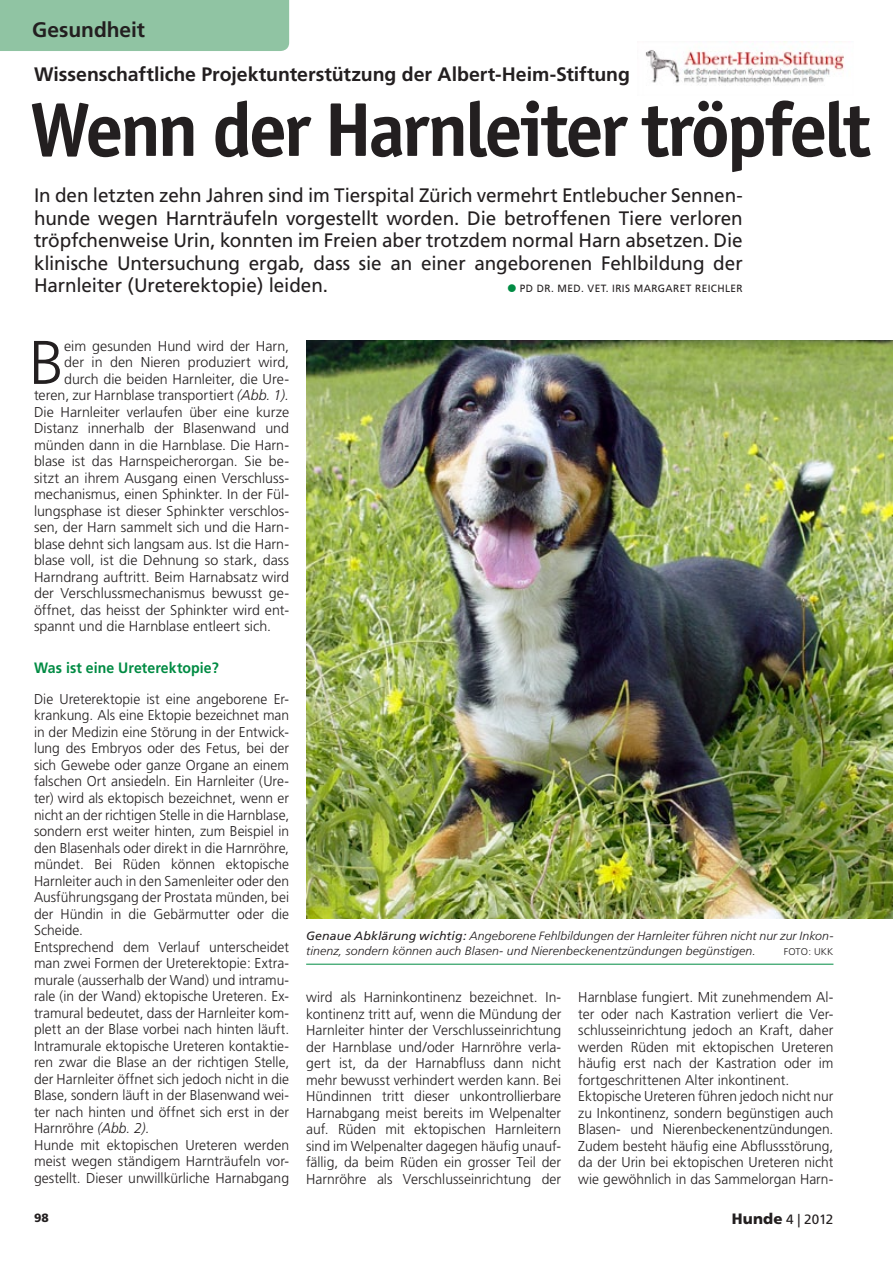
<style>
.page{position:relative;width:893px;height:1263px;background:#fff}
.page>*{position:absolute;margin:0;border:0;box-sizing:border-box;transform-origin:0 0}
.t1{font:700 76.5px "Officina Sans";letter-spacing:-.045em;color:#231f20}
.t2{font:300 61.5px "Frutiger";color:#231f20}
.t3{font:700 21px "Frutiger";letter-spacing:-.005em;color:#231f20}
.t4{font:19.5px/22.5px "Frutiger";letter-spacing:-.005em;color:#231f20;text-align:justify}
.t5{font:700 19.5px "Frutiger";letter-spacing:-.005em;color:#231f20}
.t6{font:700 15px "Frutiger";letter-spacing:.005em;color:#008b43;scale:.94 1}
.t7{font:300 14.25px/16.5px "Frutiger";color:#231f20}
.t8{font:13.5px "Frutiger";color:#231f20}
.t9{font:italic 300 12px/15px "Frutiger";letter-spacing:.005em;color:#231f20}
.t10{font:900 12px "Frutiger";color:#231f20}
.t11{font:10.5px "Frutiger";letter-spacing:.04em;color:#231f20;scale:.96 1}
.t12{font:300 9.75px "Frutiger";color:#231f20}
.s1{font-style:italic}
.s2{font-weight:400}
.s3{font-weight:900;font-size:15px}
</style>
<div class="page">
<div style="left:0;top:0;width:289px;height:51px;background:#90c4a3"></div>
<img style="left:306px;top:340px;width:587px;height:578px">
<hr style="left:306px;top:964px;width:527px;height:1px;background:#008b43">
<img style="left:645px;top:41px;width:199px;height:42px">
<h3 class="t3" style="left:32px;top:17px;width:114px">Gesundheit</h3>
<h3 class="t5" style="left:34px;top:62px;width:598px">Wissenschaftliche Projektunterstützung der Albert-Heim-Stiftung</h3>
<h1 class="t1" style="left:30px;top:82px;width:842px">Wenn der Harnleiter tröpfelt</h1>
<p class="t4" style="left:34px;top:184px;width:710px">In den letzten zehn Jahren sind im Tierspital Zürich vermehrt Entlebucher Sennen&shy;hunde wegen Harnträufeln vorgestellt worden. Die betroffenen Tiere verloren tröpfchenweise Urin, konnten im Freien aber trotzdem normal Harn absetzen. Die klinische Untersuchung ergab, dass sie an einer angeborenen Fehlbildung der Harnleiter (Ureterektopie) leiden.</p>
<p class="t11" style="left:520px;top:282px;width:234px">pd dr. med. vet. i ris margaret reich le r</p>
<h2 class="t2" style="left:29px;top:328px;width:37px">B</h2>
<p class="t7" style="left:64px;top:338px;width:226px">eim gesunden Hund wird der Harn,</p>
<p class="t7" style="left:64px;top:354px;width:226px">der in den Nieren produziert wird,</p>
<p class="t7" style="left:64px;top:371px;width:226px">durch die beiden Harnleiter, die Ure-</p>
<p class="t7" style="left:34px;top:387px;width:257px">teren, zur Harnblase transportiert <span class="s1">(Abb. 1).</span></p>
<p class="t7" style="left:34px;top:404px;width:257px">Die Harnleiter verlaufen über eine kurze</p>
<p class="t7" style="left:34px;top:420px;width:257px">Distanz innerhalb der Blasenwand und</p>
<p class="t7" style="left:34px;top:437px;width:257px">münden dann in die Harnblase. Die Harn-</p>
<p class="t7" style="left:34px;top:453px;width:257px">blase ist das Harnspeicherorgan. Sie be-</p>
<p class="t7" style="left:34px;top:470px;width:257px">sitzt an ihrem Ausgang einen Verschluss-</p>
<p class="t7" style="left:34px;top:486px;width:257px">mechanismus, einen Sphinkter. In der Fül-</p>
<p class="t7" style="left:34px;top:503px;width:257px">lungsphase ist dieser Sphinkter verschlos-</p>
<p class="t7" style="left:34px;top:519px;width:257px">sen, der Harn sammelt sich und die Harn-</p>
<p class="t7" style="left:34px;top:536px;width:257px">blase dehnt sich langsam aus. Ist die Harn-</p>
<p class="t7" style="left:34px;top:552px;width:257px">blase voll, ist die Dehnung so stark, dass</p>
<p class="t7" style="left:34px;top:569px;width:257px">Harndrang auftritt. Beim Harnabsatz wird</p>
<p class="t7" style="left:34px;top:585px;width:257px">der Verschlussmechanismus bewusst ge-</p>
<p class="t7" style="left:34px;top:602px;width:257px">öffnet, das heisst der Sphinkter wird ent-</p>
<p class="t7" style="left:34px;top:618px;width:239px">spannt und die Harnblase entleert sich.</p>
<p class="t6" style="left:34px;top:659px;width:198px">Was ist eine Ureterektopie?</p>
<p class="t7" style="left:34px;top:691px;width:257px">Die Ureterektopie ist eine angeborene Er&shy;krankung. Als eine Ektopie bezeichnet man in der Medizin eine Störung in der Entwick&shy;lung des Embryos oder des Fetus, bei der sich Gewebe oder ganze Organe an einem falschen Ort ansiedeln. Ein Harnleiter (Ure&shy;ter) wird als ektopisch bezeichnet, wenn er nicht an der richtigen Stelle in die Harnblase, sondern erst weiter hinten, zum Beispiel in den Blasenhals oder direkt in die Harnröhre, mündet. Bei Rüden können ektopische Harnleiter auch in den Samenleiter oder den Ausführungsgang der Prostata münden, bei der Hündin in die Gebärmutter oder die Scheide.<br>Entsprechend dem Verlauf unterscheidet man zwei Formen der Ureterektopie: Extra&shy;murale (ausserhalb der Wand) und intramu&shy;rale (in der Wand) ektopische Ureteren. Ex&shy;tramural bedeutet, dass der Harnleiter kom&shy;plett an der Blase vorbei nach hinten läuft.<br>Intramurale ektopische Ureteren kontaktie&shy;ren zwar die Blase an der richtigen Stelle, der Harnleiter öffnet sich jedoch nicht in die Blase, sondern läuft in der Blasenwand wei&shy;ter nach hinten und öffnet sich erst in der Harnröhre <span class="s1">(Abb. 2).<br></span>Hunde mit ektopischen Ureteren werden meist wegen ständigem Harnträufeln vor&shy;gestellt. Dieser unwillkürliche Harnabgang</p>
<p class="t9" style="left:306px;top:929px;width:529px"><span class="s2">Genaue Abklärung wichtig:</span> Angeborene Fehlbildungen der Harnleiter führen nicht nur zur Inkon&shy;tinenz, sondern können auch Blasen- und Nierenbeckenentzündungen begünstigen.</p>
<p class="t12" style="left:784px;top:946px;width:12px">Foto</p>
<p class="t12" style="left:808px;top:946px;width:13px">: ukk</p>
<p class="t7" style="left:306px;top:989px;width:257px;text-align:justify">wird als Harninkontinenz bezeichnet. In&shy;kontinenz tritt auf, wenn die Mündung der Harnleiter hinter der Verschlusseinrichtung der Harnblase und/oder Harnröhre verla&shy;gert ist, da der Harnabfluss dann nicht mehr bewusst verhindert werden kann. Bei Hündinnen tritt dieser unkontrollierbare Harnabgang meist bereits im Welpenalter auf. Rüden mit ektopischen Harnleitern sind im Welpenalter dagegen häufig unauf&shy;fällig, da beim Rüden ein grosser Teil der Harnröhre als Verschlusseinrichtung der</p>
<p class="t7" style="left:578px;top:989px;width:257px">Harnblase fungiert. Mit zunehmendem Al&shy;ter oder nach Kastration verliert die Ver&shy;schlusseinrichtung jedoch an Kraft, daher werden Rüden mit ektopischen Ureteren häufig erst nach der Kastration oder im fortgeschrittenen Alter inkontinent.<br>Ektopische Ureteren führen jedoch nicht nur zu Inkontinenz, sondern begünstigen auch Blasen- und Nierenbeckenentzündungen.<br>Zudem besteht häufig eine Abflussstörung, da der Urin bei ektopischen Ureteren nicht wie gewöhnlich in das Sammelorgan Harn-</p>
<p class="t10" style="left:34px;top:1210px;width:16px">98</p>
<p class="t8" style="left:732px;top:1212px;width:103px"><span class="s3">Hunde</span> 4 | 2012</p>
</div>
